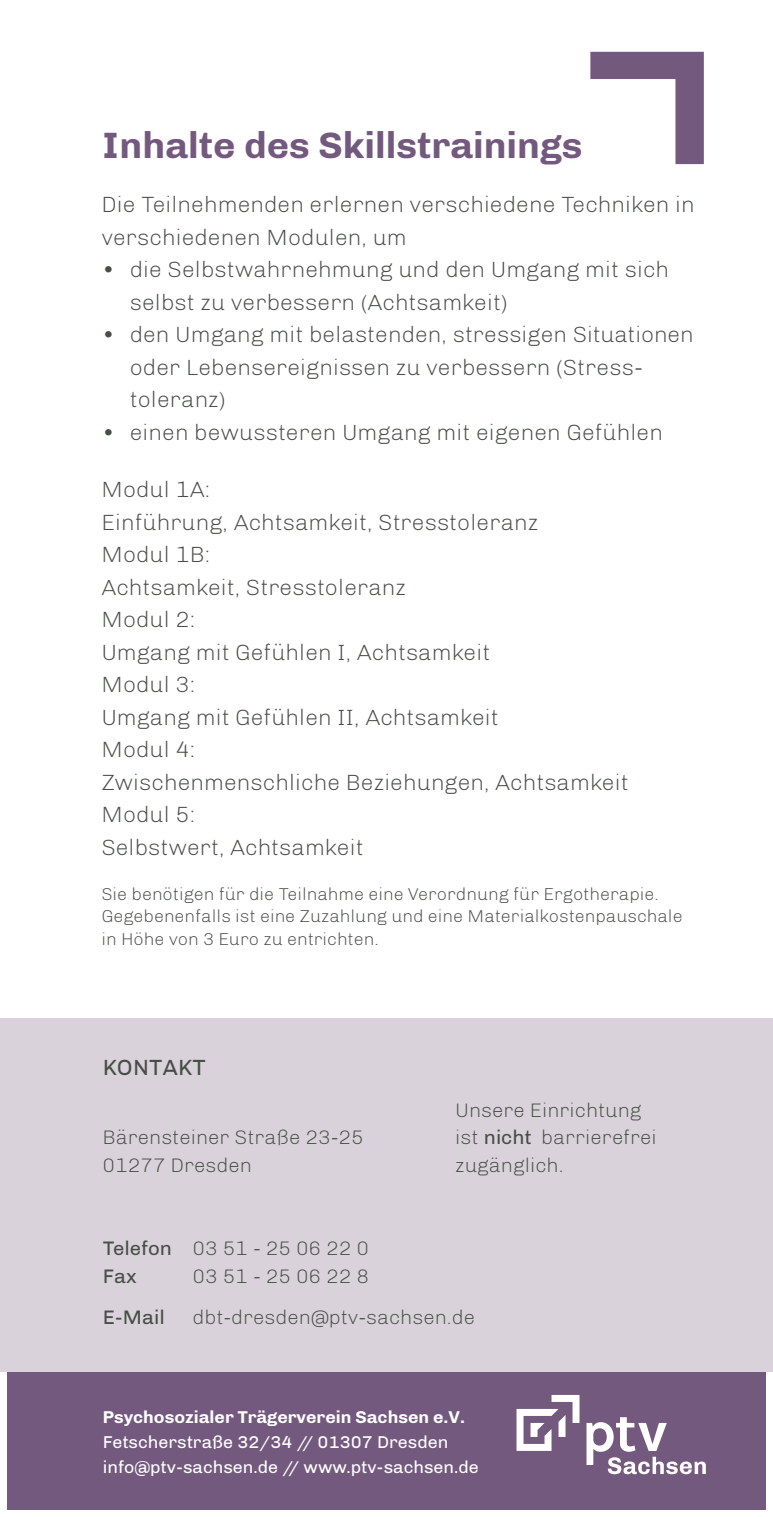
<style>
.page{position:relative;width:773px;height:1517px;background:#fff}
.page>*{position:absolute;margin:0;border:0;box-sizing:border-box;transform-origin:0 0}
.t1{font:700 37.5px "Chivo";color:#74597f}
.t2{font:300 22.5px/32.5px "Chivo";color:#484e47}
.t3{font:22.5px "Chivo";letter-spacing:.01em;color:#484e47}
.t4{font:300 20px/27.5px "Chivo";color:#484e47}
.t5{font:20px "Chivo";color:#484e47}
.t6{font:300 17.5px/22.5px "Chivo";color:#484e47}
.t7{font:17.5px/25px "Chivo";color:#fff}
.t8{font:700 17.5px "Chivo";color:#fff}
.s1{font-weight:400}
</style>
<div class="page">
<div style="left:0;top:1018px;width:772px;height:353px;background:#dad2db"></div>
<div style="left:7px;top:1372px;width:758px;height:137px;background:#74597f"></div>
<svg style="left:586px;top:1417px;width:119px;height:57px"></svg>
<svg style="left:516px;top:1395px;width:63px;height:55px"></svg>
<svg style="left:590px;top:52px;width:113px;height:112px"></svg>
<p class="t1" style="left:102px;top:123px;width:482px">Inhalte des Skillstrainings</p>
<p class="t2" style="left:102px;top:188px;width:594px">Die Teilnehmenden erlernen verschiedene Techniken in verschiedenen Modulen, um</p>
<p class="t2" style="left:130px;top:253px;width:541px;text-indent:-28px">• die Selbstwahrnehmung und den Umgang mit sich selbst zu verbessern (Achtsamkeit)</p>
<p class="t2" style="left:130px;top:318px;width:565px;text-indent:-28px">• den Umgang mit belastenden, stressigen Situationen oder Lebensereignissen zu verbessern (Stress&shy;toleranz)</p>
<p class="t2" style="left:102px;top:416px;width:563px">• einen bewussteren Umgang mit eigenen Gefühlen</p>
<p class="t2" style="left:102px;top:473px;width:110px">Modul 1A:</p>
<p class="t2" style="left:102px;top:506px;width:438px">Einführung, Achtsamkeit, Stresstoleranz</p>
<p class="t2" style="left:102px;top:538px;width:110px">Modul 1B:</p>
<p class="t2" style="left:102px;top:571px;width:306px">Achtsamkeit, Stresstoleranz</p>
<p class="t2" style="left:102px;top:603px;width:95px">Modul 2:</p>
<p class="t2" style="left:102px;top:636px;width:390px">Umgang mit Gefühlen I, Achtsamkeit</p>
<p class="t2" style="left:102px;top:668px;width:95px">Modul 3:</p>
<p class="t2" style="left:102px;top:701px;width:399px">Umgang mit Gefühlen II, Achtsamkeit</p>
<p class="t2" style="left:102px;top:733px;width:95px">Modul 4:</p>
<p class="t2" style="left:102px;top:766px;width:528px">Zwischenmenschliche Beziehungen, Achtsamkeit</p>
<p class="t2" style="left:102px;top:798px;width:95px">Modul 5:</p>
<p class="t2" style="left:102px;top:831px;width:264px">Selbstwert, Achtsamkeit</p>
<p class="t6" style="left:102px;top:882px;width:582px">Sie benötigen für die Teilnahme eine Verordnung für Ergotherapie.<br>Gegebenenfalls ist eine Zuzahlung und eine Materialkostenpauschale in Höhe von 3 Euro zu entrichten.</p>
<p class="t3" style="left:103px;top:1054px;width:104px">KONTAKT</p>
<p class="t4" style="left:103px;top:1124px;width:263px">Bärensteiner Straße 23-25<br>01277 Dresden</p>
<p class="t4" style="left:103px;top:1234px;width:268px"><span class="s1">Telefon</span> 03 51 - 25 06 22 0<br><span class="s1">Fax</span></p>
<p class="t4" style="left:193px;top:1262px;width:178px">03 51 - 25 06 22 8</p>
<p class="t4" style="left:455px;top:1096px;width:203px">Unsere Einrichtung ist <span class="s1">nicht</span> barrierefrei zugänglich.</p>
<p class="t5" style="left:103px;top:1306px;width:64px">E-Mail</p>
<p class="t4" style="left:193px;top:1304px;width:284px">dbt-dresden@ptv-sachsen.de</p>
<p class="t8" style="left:103px;top:1406px;width:363px">Psychosozialer Trägerverein Sachsen e.V.</p>
<p class="t7" style="left:103px;top:1429px;width:377px">Fetscherstraße 32/34 // 01307 Dresden info@ptv-sachsen.de // www.ptv-sachsen.de</p>
</div>
